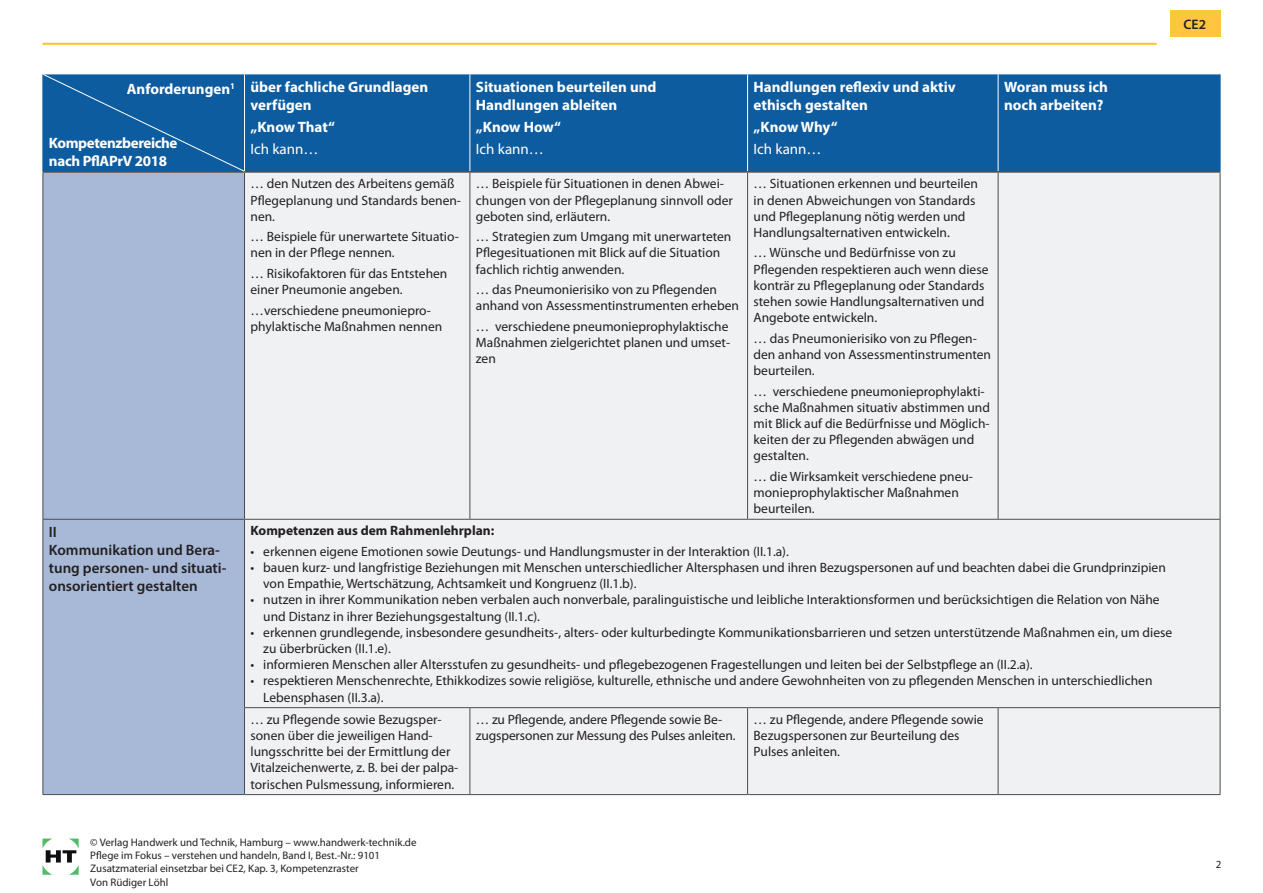
<style>
.page{position:relative;width:1263px;height:893px;background:#fff}
.page>*{position:absolute;margin:0;border:0;box-sizing:border-box;transform-origin:0 0}
.t1{font:700 15px/18px "Myriad Pro";color:#fff}
.t2{font:600 15px/18px "Myriad Pro";color:#231f20}
.t3{font:700 15px/18px "Myriad Pro";letter-spacing:-.025em;color:#fff}
.t4{font:15px "Myriad Pro";color:#fff}
.t5{font:600 13.8px "Myriad Pro";color:#231f20}
.t6{font:13.5px/16.2px "Myriad Pro";color:#231f20}
.t7{font:700 13.5px "Myriad Pro";color:#231f20}
.t8{font:10.95px/13.2px "Myriad Pro";color:#231f20}
</style>
<div class="page">
<svg style="left:43px;top:838px;width:36px;height:37px"></svg>
<div style="left:245px;top:74px;width:975px;height:97px;background:#0d5c9f"></div>
<div style="left:44px;top:173px;width:200px;height:621px;background:#a8b9d8"></div>
<div style="left:245px;top:173px;width:975px;height:621px;background:#f0f1f2"></div>
<hr style="left:43px;top:173px;width:1px;height:346px;background:#4b4c4d">
<hr style="left:244px;top:173px;width:1px;height:346px;background:#4b4c4d">
<hr style="left:469px;top:173px;width:1px;height:346px;background:#4b4c4d">
<hr style="left:747px;top:173px;width:1px;height:346px;background:#4b4c4d">
<hr style="left:998px;top:173px;width:1px;height:346px;background:#4b4c4d">
<hr style="left:1220px;top:173px;width:1px;height:346px;background:#4b4c4d">
<hr style="left:43px;top:519px;width:201px;height:1px;background:#4b4c4d">
<hr style="left:43px;top:520px;width:1px;height:188px;background:#4b4c4d">
<hr style="left:244px;top:519px;width:226px;height:1px;background:#4b4c4d">
<hr style="left:244px;top:520px;width:1px;height:187px;background:#4b4c4d">
<hr style="left:470px;top:519px;width:277px;height:1px;background:#4b4c4d">
<hr style="left:747px;top:519px;width:251px;height:1px;background:#4b4c4d">
<hr style="left:998px;top:519px;width:222px;height:1px;background:#4b4c4d">
<hr style="left:1220px;top:520px;width:1px;height:187px;background:#4b4c4d">
<hr style="left:43px;top:708px;width:1px;height:86px;background:#4b4c4d">
<hr style="left:244px;top:707px;width:226px;height:1px;background:#4b4c4d">
<hr style="left:244px;top:708px;width:1px;height:86px;background:#4b4c4d">
<hr style="left:470px;top:707px;width:277px;height:1px;background:#4b4c4d">
<hr style="left:469px;top:708px;width:1px;height:86px;background:#4b4c4d">
<hr style="left:747px;top:707px;width:251px;height:1px;background:#4b4c4d">
<hr style="left:747px;top:708px;width:1px;height:86px;background:#4b4c4d">
<hr style="left:998px;top:707px;width:222px;height:1px;background:#4b4c4d">
<hr style="left:998px;top:708px;width:1px;height:86px;background:#4b4c4d">
<hr style="left:1220px;top:708px;width:1px;height:86px;background:#4b4c4d">
<hr style="left:43px;top:794px;width:201px;height:1px;background:#4b4c4d">
<hr style="left:244px;top:794px;width:226px;height:1px;background:#4b4c4d">
<hr style="left:470px;top:794px;width:277px;height:1px;background:#4b4c4d">
<hr style="left:747px;top:794px;width:251px;height:1px;background:#4b4c4d">
<hr style="left:998px;top:794px;width:222px;height:1px;background:#4b4c4d">
<hr style="left:469px;top:74px;width:1px;height:97px;background:#fff">
<hr style="left:747px;top:74px;width:1px;height:97px;background:#fff">
<hr style="left:998px;top:74px;width:1px;height:97px;background:#fff">
<hr style="left:1220px;top:74px;width:1px;height:97px;background:#0d5c9f">
<hr style="left:43px;top:171px;width:201px;height:2px;background:#4b4c4d">
<hr style="left:244px;top:171px;width:226px;height:2px;background:#4b4c4d">
<hr style="left:470px;top:171px;width:277px;height:2px;background:#4b4c4d">
<hr style="left:747px;top:171px;width:251px;height:2px;background:#4b4c4d">
<hr style="left:998px;top:171px;width:222px;height:2px;background:#4b4c4d">
<div style="left:43px;top:74px;width:201px;height:97px;background:#0d5c9f"></div>
<hr style="left:43px;top:43px;width:1114px;height:2px;background:#fec53f">
<div style="left:1169px;top:10px;width:51px;height:27px;background:#fec53f"></div>
<p class="t5" style="left:1183px;top:16px;width:24px">CE2</p>
<p class="t1" style="left:127px;top:79px;width:110px">Anforderungen<sup>1</sup></p>
<p class="t3" style="left:49px;top:133px;width:130px">Kompetenzbereiche nach PflAPrV 2018</p>
<p class="t1" style="left:250px;top:77px;width:179px">über fachliche Grundlagen verfügen</p>
<p class="t1" style="left:250px;top:117px;width:86px">„Know That“</p>
<p class="t4" style="left:250px;top:140px;width:69px">Ich kann…</p>
<p class="t6" style="left:250px;top:176px;width:212px">… den Nutzen des Arbeitens gemäß<br>Pflegeplanung und Standards benen&shy;nen.</p>
<p class="t6" style="left:250px;top:228px;width:210px">… Beispiele für unerwartete Situatio&shy;nen in der Pflege nennen.</p>
<p class="t6" style="left:250px;top:265px;width:198px">… Risikofaktoren für das Entstehen einer Pneumonie angeben.</p>
<p class="t6" style="left:250px;top:302px;width:193px">…verschiedene pneumoniepro&shy;phylaktische Maßnahmen nennen</p>
<p class="t1" style="left:476px;top:77px;width:182px">Situationen beurteilen und<br>Handlungen ableiten</p>
<p class="t1" style="left:476px;top:117px;width:87px">„Know How“</p>
<p class="t4" style="left:476px;top:140px;width:69px">Ich kann…</p>
<p class="t6" style="left:476px;top:176px;width:258px">… Beispiele für Situationen in denen Abwei&shy;chungen von der Pflegeplanung sinnvoll oder geboten sind, erläutern.</p>
<p class="t6" style="left:476px;top:228px;width:257px">… Strategien zum Umgang mit unerwarteten<br>Pflegesituationen mit Blick auf die Situation fachlich richtig anwenden.</p>
<p class="t6" style="left:476px;top:281px;width:265px">… das Pneumonierisiko von zu Pflegenden anhand von Assessmentinstrumenten erheben</p>
<p class="t6" style="left:476px;top:318px;width:256px">… verschiedene pneumonieprophylaktische<br>Maßnahmen zielgerichtet planen und umset&shy;zen</p>
<p class="t1" style="left:754px;top:77px;width:204px">Handlungen reflexiv und aktiv ethisch gestalten</p>
<p class="t1" style="left:754px;top:117px;width:86px">„Know Why“</p>
<p class="t4" style="left:754px;top:140px;width:69px">Ich kann…</p>
<p class="t6" style="left:753px;top:176px;width:226px">… Situationen erkennen und beurteilen in denen Abweichungen von Standards und Pflegeplanung nötig werden und Handlungsalternativen entwickeln.</p>
<p class="t6" style="left:753px;top:245px;width:236px">… Wünsche und Bedürfnisse von zu Pflegenden respektieren auch wenn diese konträr zu Pflegeplanung oder Standards stehen sowie Handlungsalternativen und Angebote entwickeln.</p>
<p class="t6" style="left:753px;top:330px;width:239px">… das Pneumonierisiko von zu Pflegen&shy;den anhand von Assessmentinstrumenten beurteilen.</p>
<p class="t6" style="left:753px;top:383px;width:238px">… verschiedene pneumonieprophylakti&shy;sche Maßnahmen situativ abstimmen und mit Blick auf die Bedürfnisse und Möglich&shy;keiten der zu Pflegenden abwägen und gestalten.</p>
<p class="t6" style="left:753px;top:468px;width:221px">… die Wirksamkeit verschiedene pneu&shy;monieprophylaktischer Maßnahmen beurteilen.</p>
<p class="t1" style="left:1004px;top:77px;width:105px">Woran muss ich noch arbeiten?</p>
<p class="t2" style="left:49px;top:522px;width:179px">II<br>Kommunikation und Bera&shy;tung personen- und situati&shy;onsorientiert gestalten</p>
<p class="t7" style="left:250px;top:522px;width:245px">Kompetenzen aus dem Rahmenlehrplan:</p>
<p class="t6" style="left:250px;top:543px;width:540px">• erkennen eigene Emotionen sowie Deutungs- und Handlungsmuster in der Interaktion (II.1.a).</p>
<p class="t6" style="left:263px;top:559px;width:904px;text-indent:-13px">• bauen kurz- und langfristige Beziehungen mit Menschen unterschiedlicher Altersphasen und ihren Bezugspersonen auf und beachten dabei die Grundprinzipien von Empathie, Wertschätzung, Achtsamkeit und Kongruenz (II.1.b).</p>
<p class="t6" style="left:263px;top:592px;width:898px;text-indent:-13px">• nutzen in ihrer Kommunikation neben verbalen auch nonverbale, paralinguistische und leibliche Interaktionsformen und berücksichtigen die Relation von Nähe und Distanz in ihrer Beziehungsgestaltung (II.1.c).</p>
<p class="t6" style="left:263px;top:624px;width:910px;text-indent:-13px">• erkennen grundlegende, insbesondere gesundheits-, alters- oder kulturbedingte Kommunikationsbarrieren und setzen unterstützende Maßnahmen ein, um diese zu überbrücken (II.1.e).</p>
<p class="t6" style="left:250px;top:656px;width:784px">• informieren Menschen aller Altersstufen zu gesundheits- und pflegebezogenen Fragestellungen und leiten bei der Selbstpflege an (II.2.a).</p>
<p class="t6" style="left:263px;top:673px;width:891px;text-indent:-13px">• respektieren Menschenrechte, Ethikkodizes sowie religiöse, kulturelle, ethnische und andere Gewohnheiten von zu pflegenden Menschen in unterschiedlichen<br>Lebensphasen (II.3.a).</p>
<p class="t6" style="left:250px;top:711px;width:209px">… zu Pflegende sowie Bezugsper&shy;sonen über die jeweiligen Hand&shy;lungsschritte bei der Ermittlung der Vitalzeichenwerte, z. B. bei der palpa&shy;torischen Pulsmessung, informieren.</p>
<p class="t6" style="left:476px;top:711px;width:261px">… zu Pflegende, andere Pflegende sowie Be&shy;zugspersonen zur Messung des Pulses anleiten.</p>
<p class="t6" style="left:753px;top:711px;width:231px">… zu Pflegende, andere Pflegende sowie<br>Bezugspersonen zur Beurteilung des<br>Pulses anleiten.</p>
<p class="t8" style="left:90px;top:836px;width:328px">© Verlag Handwerk und Technik, Hamburg – www.handwerk-technik.de Pflege im Fokus – verstehen und handeln, Band I, Best.-Nr.: 9101<br>Zusatzmaterial einsetzbar bei CE2, Kap. 3, Kompetenzraster<br>Von Rüdiger Löhl</p>
<p class="t8" style="left:1216px;top:858px;width:7px">2</p>
</div>
